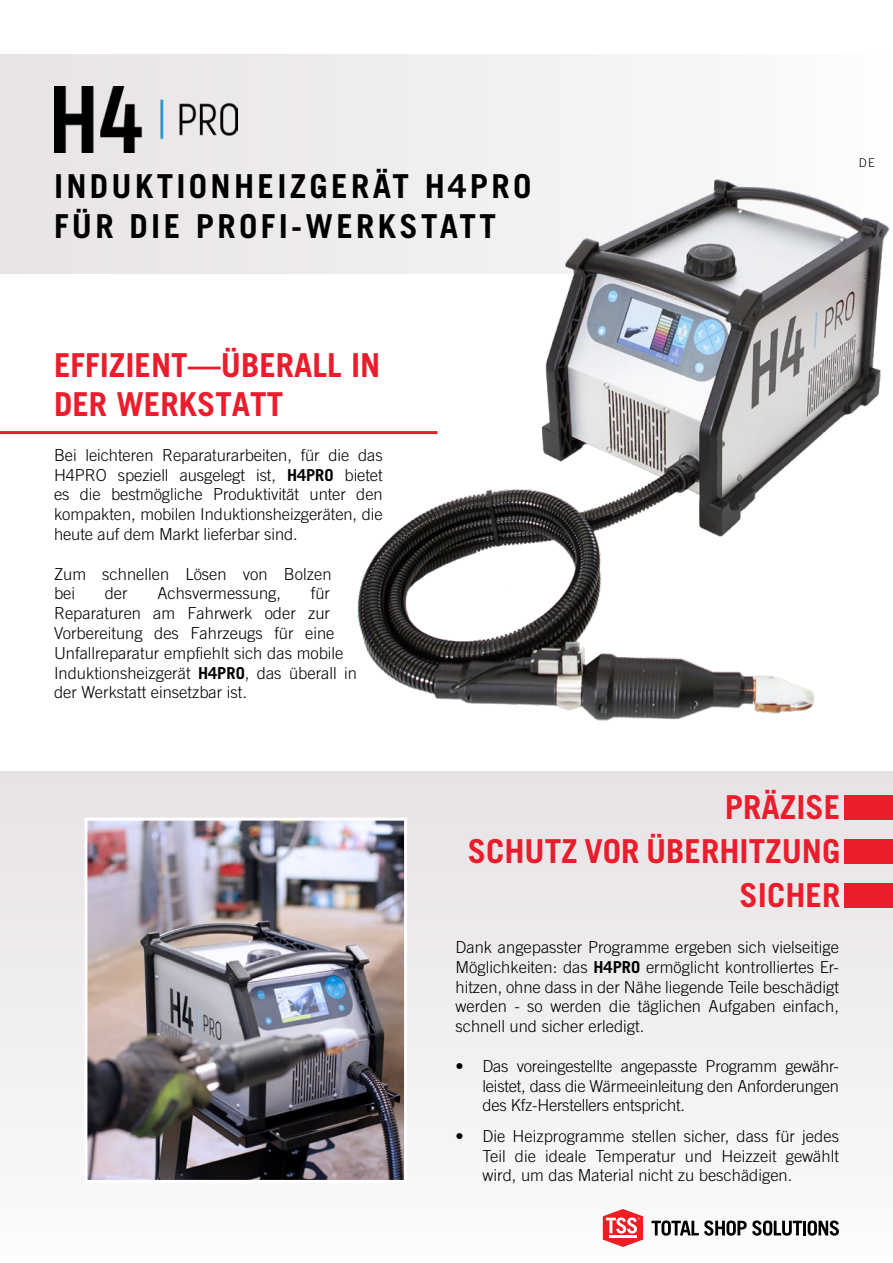
<style>
.page{position:relative;width:893px;height:1263px;background:#fff}
.page>*{position:absolute;margin:0;border:0;box-sizing:border-box;transform-origin:0 0}
.header_red{font:700 33px/39.6px "Trade Gothic LT Std";color:#ea1d2c}
.t1{font:700 33px/39.6px "Trade Gothic LT Std";letter-spacing:.1em;color:#000}
.t2{font:300 16.5px/19.8px "Trade Gothic LT Std";color:#000;text-align:justify}
.t3{font:300 12px "Trade Gothic LT Std";color:#000}
.s1{font-weight:700}
</style>
<div class="page">
<div style="left:0;top:54px;width:893px;height:220px;background:linear-gradient(to right,#e6e2e5,#fcfcfc)"></div>
<div style="left:0;top:772px;width:893px;height:491px;background:linear-gradient(to right,#f3f1f3,#f1eef0)"></div>
<svg style="left:603px;top:1209px;width:40px;height:38px"></svg>
<hr style="left:609px;top:1235px;width:28px;height:3px;background:#fff">
<svg style="left:651px;top:1220px;width:151px;height:16px"></svg>
<hr style="left:803px;top:1221px;width:3px;height:14px;background:#000">
<svg style="left:808px;top:1220px;width:31px;height:16px"></svg>
<img style="left:54px;top:86px;width:184px;height:67px">
<img style="left:346px;top:94px;width:544px;height:627px">
<img style="left:88px;top:822px;width:315px;height:357px">
<div style="left:84px;top:818px;width:323px;height:365px;border:3px solid #fff"></div>
<hr style="left:0;top:431px;width:437px;height:3px;background:#ea1d2c">
<div style="left:844px;top:795px;width:49px;height:24px;background:#ea1d2c"></div>
<div style="left:844px;top:839px;width:49px;height:25px;background:#ea1d2c"></div>
<div style="left:844px;top:883px;width:49px;height:25px;background:#ea1d2c"></div>
<p class="t1" style="left:54px;top:166px;width:479px">INDUKTIONHEIZGERÄT H4PRO<br>FÜR DIE PROFI-WERKSTATT</p>
<p class="t3" style="left:859px;top:156px;width:17px">DE</p>
<p class="header_red" style="left:54px;top:345px;width:328px">EFFIZIENT—ÜBERALL IN<br>DER WERKSTATT</p>
<p class="t2" style="left:54px;top:445px;width:330px">Bei leichteren Reparaturarbeiten, für die das H4PRO speziell ausgelegt ist, <span class="s1">H4PRO</span> bietet es die bestmögliche Produktivität unter den kompakten, mobilen Induktionsheizgeräten, die heute auf dem Markt lieferbar sind.</p>
<p class="t2" style="left:54px;top:564px;width:279px">Zum schnellen Lösen von Bolzen bei</p>
<p class="t2" style="left:54px;top:583px;width:304px;text-align:left;text-indent:257px">für<br>Reparaturen am Fahrwerk oder zur<br>Vorbereitung des Fahrzeugs für eine<br>Unfallreparatur empfiehlt sich das mobile<br>Induktionsheizgerät <span class="s1">H4PRO</span>, das überall in der Werkstatt einsetzbar ist.</p>
<p class="t2" style="left:105px;top:583px;width:24px">der</p>
<p class="t2" style="left:157px;top:583px;width:125px">Achsvermessung,</p>
<p class="header_red" style="left:725px;top:787px;width:117px">PRÄZISE</p>
<p class="header_red" style="left:468px;top:831px;width:374px">SCHUTZ VOR ÜBERHITZUNG</p>
<p class="header_red" style="left:740px;top:875px;width:102px">SICHER</p>
<p class="t2" style="left:455px;top:937px;width:385px">Dank angepasster Programme ergeben sich vielseitige Möglichkeiten: das <span class="s1">H4PRO</span> ermöglicht kontrolliertes Er&shy;hitzen, ohne dass in der Nähe liegende Teile beschädigt werden - so werden die täglichen Aufgaben einfach, schnell und sicher erledigt.</p>
<p class="t2" style="left:482px;top:1056px;width:358px;text-indent:-27px">• Das voreingestellte angepasste Programm gewähr&shy;leistet, dass die Wärmeeinleitung den Anforderungen des Kfz-Herstellers entspricht.</p>
<p class="t2" style="left:482px;top:1126px;width:358px;text-indent:-27px">• Die Heizprogramme stellen sicher, dass für jedes Teil die ideale Temperatur und Heizzeit gewählt wird, um das Material nicht zu beschädigen.</p>
</div>
